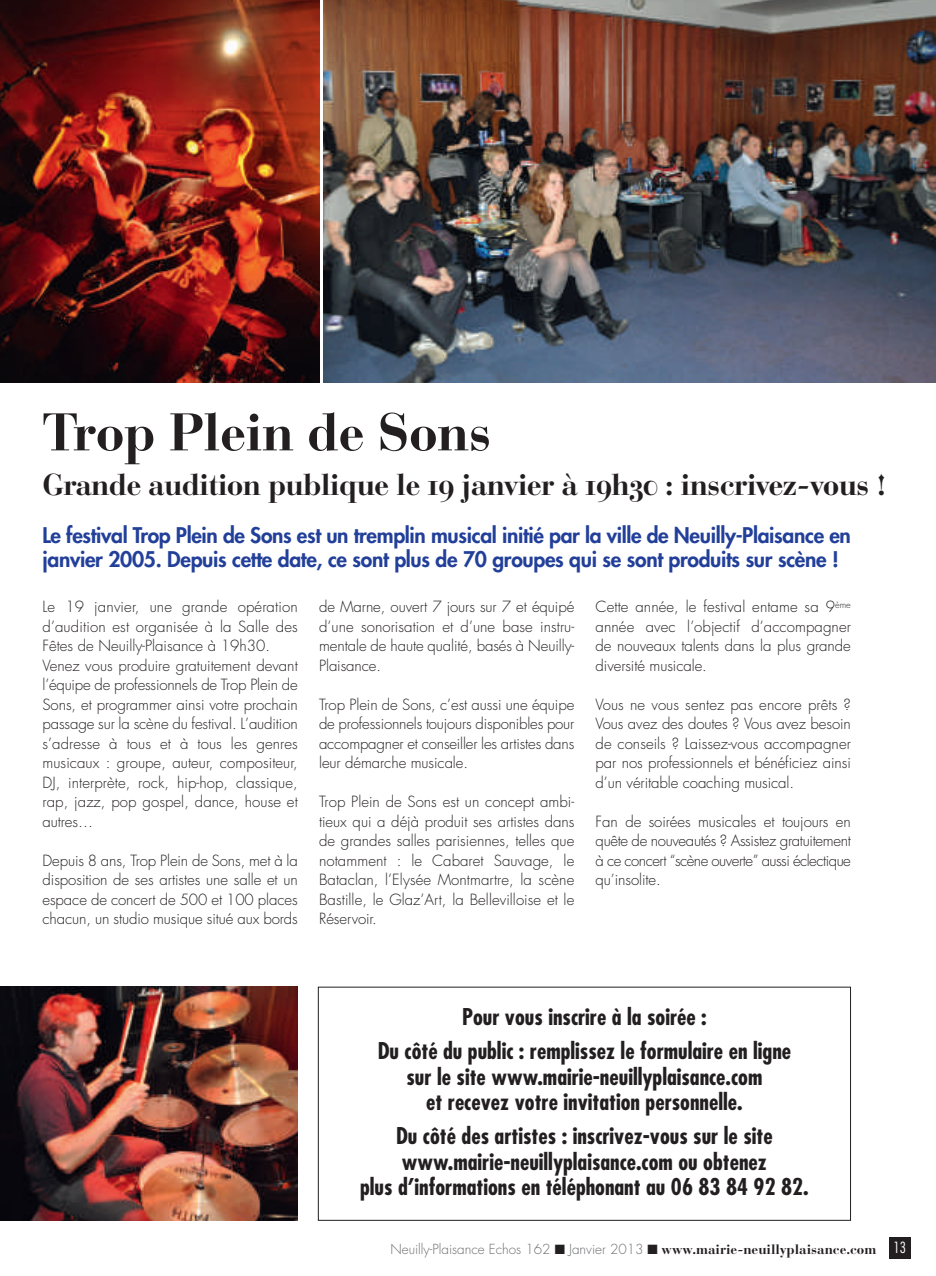
<style>
.page{position:relative;width:936px;height:1276px;background:#fff}
.page>*{position:absolute;margin:0;border:0;box-sizing:border-box;transform-origin:0 0}
.t1{font:52.5px "Bauer Bodoni Bold Os F";letter-spacing:-.015em;color:#231f20}
.t2{font:30px "Bauer Bodoni Bold Os F";letter-spacing:-.025em;color:#231f20}
.t3{font:700 condensed 22.5px/25.5px "Futura";color:#231f20;text-align:center}
.t4{font:800 21px/24px "Futura";letter-spacing:-.015em;color:#223f99}
.t5{font:300 15px/19.5px "Futura";letter-spacing:-.005em;color:#231f20;text-align:justify}
.t6{font:300 13.5px "Futura";color:#6c6d70}
.s1{color:#231f20}
.s2{font-family:"Bauer Bodoni Bold Os F";font-weight:400;color:#231f20}
.s3{font-stretch:condensed;font-size:15px;color:#fff}
</style>
<div class="page">
<div style="left:889px;top:1237px;width:21px;height:22px;background:#231f20"></div>
<img style="left:323px;top:0;width:612px;height:383px">
<img style="left:0;top:0;width:319px;height:383px">
<img style="left:0;top:986px;width:298px;height:234px">
<h1 class="t1" style="left:43px;top:413px;width:450px">Trop Plein de Sons</h1>
<h2 class="t2" style="left:43px;top:474px;width:845px">Grande audition publique le 19 janvier à 19h30 : inscrivez-vous !</h2>
<h3 class="t4" style="left:43px;top:525px;width:809px">Le festival Trop Plein de Sons est un tremplin musical initié par la ville de Neuilly-Plaisance en janvier 2005. Depuis cette date, ce sont plus de 70 groupes qui se sont produits sur scène !</h3>
<p class="t5" style="left:43px;top:598px;width:257px;text-align:left">Le 19 janvier, une grande opération d’audition est organisée à la Salle des Fêtes de Neuilly-Plaisance à 19h30.<br>Venez vous produire gratuitement devant l’équipe de professionnels de Trop Plein de Sons, et programmer ainsi votre prochain passage sur la scène du festival. L’audition s’adresse à tous et à tous les genres musicaux : groupe, auteur, compositeur, DJ, interprète, rock, hip-hop, classique, rap, jazz, pop gospel, dance, house et autres…</p>
<p class="t5" style="left:43px;top:851px;width:257px">Depuis 8 ans, Trop Plein de Sons, met à la disposition de ses artistes une salle et un espace de concert de 500 et 100 places chacun, un studio musique situé aux bords</p>
<p class="t5" style="left:319px;top:598px;width:257px">de Marne, ouvert 7 jours sur 7 et équipé d’une sonorisation et d’une base instru&shy;mentale de haute qualité, basés à Neuilly-Plaisance.</p>
<p class="t5" style="left:319px;top:695px;width:257px">Trop Plein de Sons, c’est aussi une équipe de professionnels toujours disponibles pour accompagner et conseiller les artistes dans leur démarche musicale.</p>
<p class="t5" style="left:319px;top:793px;width:257px">Trop Plein de Sons est un concept ambi&shy;tieux qui a déjà produit ses artistes dans de grandes salles parisiennes, telles que notamment : le Cabaret Sauvage, le Bataclan, l’Elysée Montmartre, la scène Bastille, le Glaz’Art, la Bellevilloise et le Réservoir.</p>
<p class="t5" style="left:595px;top:598px;width:257px">Cette année, le festival entame sa 9<sup>ème </sup>année avec l’objectif d’accompagner de nouveaux talents dans la plus grande diversité musicale.</p>
<p class="t5" style="left:595px;top:695px;width:257px">Vous ne vous sentez pas encore prêts ?<br>Vous avez des doutes ? Vous avez besoin de conseils ? Laissez-vous accompagner par nos professionnels et bénéficiez ainsi d’un véritable coaching musical.</p>
<p class="t5" style="left:595px;top:812px;width:257px">Fan de soirées musicales et toujours en quête de nouveautés ? Assistez gratuitement à ce concert “scène ouverte” aussi éclectique qu’insolite.</p>
<h3 class="t3" style="left:377px;top:1001px;width:415px;line-height:34px">Pour vous inscrire à la soirée :<br>Du côté du public : remplissez le formulaire en ligne</h3>
<h3 class="t3" style="left:406px;top:1065px;width:357px">sur le site www.mairie-neuillyplaisance.com et recevez votre invitation personnelle.</h3>
<h3 class="t3" style="left:360px;top:1125px;width:450px">Du côté des artistes : inscrivez-vous sur le site www.mairie-neuillyplaisance.com ou obtenez<br>plus d’informations en téléphonant au 06 83 84 92 82.</h3>
<p class="t6" style="left:390px;top:1243px;width:517px">Neuilly-Plaisance Echos 162 <span class="s1">■</span> Janvier 2013 <span class="s1">■</span> <span class="s2">www.mairie-neuillyplaisance.com</span> <span class="s3">13</span></p>
</div>
